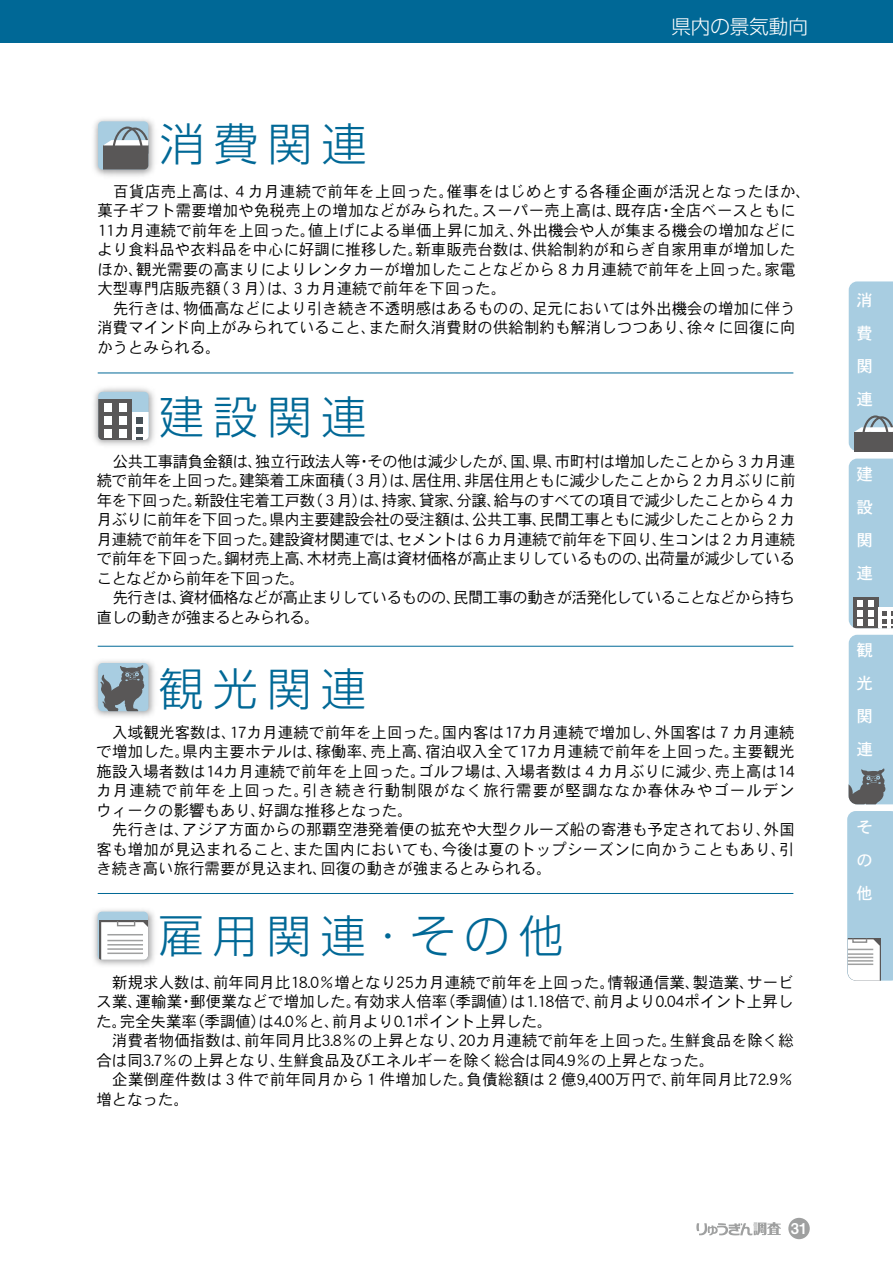
<style>
.page{position:relative;width:893px;height:1263px;background:#fff}
.page>*{position:absolute;margin:0;border:0;box-sizing:border-box;transform-origin:0 0}
.t1{font:300 45px "Shin Go Pro";letter-spacing:.2em;color:#006896}
.t2{font:300 19.5px "Shin Go Pro";color:#fff}
.t3{font:16.5px/33px "DFPHS Gothic CID W5";color:#fff;text-align:justify}
.t4{font:15.75px/19.5px "DFPHS Gothic CID W3";letter-spacing:.005em;color:#000;text-align:justify}
.t5{font:15.75px/19.5px "DFPHS Gothic CID W3";letter-spacing:-.04em;color:#000}
.t6{font:14.85px "Midashi Go Pro MB31";color:#fff}
</style>
<div class="page">
<img style="left:94px;top:893px;width:61px;height:73px">
<div style="left:98px;top:912px;width:50px;height:48px;background:#a8cde1;border-radius:4px"></div>
<hr style="left:98px;top:373px;width:695px;height:1px;background:#006896">
<hr style="left:98px;top:646px;width:695px;height:1px;background:#006896">
<hr style="left:98px;top:893px;width:695px;height:1px;background:#006896">
<svg style="left:100px;top:920px;width:48px;height:40px;background:#ececec"></svg>
<div style="left:117px;top:920px;width:18px;height:6px;border:1px solid #898989"></div>
<hr style="left:107px;top:952px;width:36px;height:2px;background:#9fa0a0">
<hr style="left:107px;top:948px;width:36px;height:2px;background:#9fa0a0">
<hr style="left:107px;top:944px;width:36px;height:1px;background:#9fa0a0">
<hr style="left:107px;top:940px;width:36px;height:1px;background:#9fa0a0">
<hr style="left:107px;top:934px;width:36px;height:1px;background:#9fa0a0">
<img style="left:94px;top:645px;width:110px;height:72px">
<img style="left:94px;top:372px;width:110px;height:74px">
<img style="left:94px;top:119px;width:61px;height:58px">
<div style="left:98px;top:663px;width:50px;height:48px;background:#a8cde1;border-radius:4px"></div>
<svg style="left:98px;top:392px;width:51px;height:48px"></svg>
<div style="left:98px;top:121px;width:50px;height:48px;background:#a8cde1;border-radius:4px"></div>
<div style="left:103px;top:145px;width:45px;height:25px;background:#595757"></div>
<svg style="left:103px;top:126px;width:45px;height:20px"></svg>
<svg style="left:849px;top:281px;width:44px;height:170px;background:#a0c0d1"></svg>
<svg style="left:100px;top:665px;width:45px;height:46px"></svg>
<svg style="left:849px;top:459px;width:44px;height:169px;background:#a7c6d7"></svg>
<svg style="left:848px;top:635px;width:45px;height:169px;background:#a0c1d2"></svg>
<svg style="left:847px;top:811px;width:46px;height:170px;background:#b3d0e1"></svg>
<svg style="left:696px;top:1222px;width:85px;height:13px"></svg>
<div style="left:788px;top:1218px;width:22px;height:21px;background:#9fa0a0;border-radius:50%"></div>
<div style="left:0;top:0;width:893px;height:43px;background:#006896"></div>
<p class="t2" style="left:671px;top:11px;width:138px">県内の景気動向</p>
<h1 class="t1" style="left:160px;top:107px;width:209px">消費関連</h1>
<p class="t4" style="left:97px;top:181px;width:715px;text-align:left;text-indent:16px">百貨店売上高は、４カ月連続で前年を上回った。催事をはじめとする各種企画が活況となったほか、菓子ギフト需要増加や免税売上の増加などがみられた。スーパー売上高は、既存店・全店ベースともに11カ月連続で前年を上回った。値上げによる単価上昇に加え、外出機会や人が集まる機会の増加などにより食料品や衣料品を中心に好調に推移した。新車販売台数は、供給制約が和らぎ自家用車が増加したほか、観光需要の高まりによりレンタカーが増加したことなどから８カ月連続で前年を上回った。家電大型専門店販売額（３月）は、３カ月連続で前年を下回った。</p>
<p class="t4" style="left:97px;top:298px;width:700px;text-indent:16px">先行きは、物価高などにより引き続き不透明感はあるものの、足元においては外出機会の増加に伴う消費マインド向上がみられていること、また耐久消費財の供給制約も解消しつつあり、徐々に回復に向かうとみられる。</p>
<h1 class="t1" style="left:159px;top:380px;width:209px">建設関連</h1>
<p class="t4" style="left:97px;top:451px;width:700px;text-indent:16px">公共工事請負金額は、独立行政法人等・その他は減少したが、国、県、市町村は増加したことから３カ月連続で前年を上回った。建築着工床面積（３月）は、居住用、非居住用ともに減少したことから２カ月ぶりに前年を下回った。新設住宅着工戸数（３月）は、持家、貸家、分譲、給与のすべての項目で減少したことから４カ月ぶりに前年を下回った。県内主要建設会社の受注額は、公共工事、民間工事ともに減少したことから２カ月連続で前年を下回った。建設資材関連では、セメントは６カ月連続で前年を下回り、生コンは２カ月連続で前年を下回った。鋼材売上高、木材売上高は資材価格が高止まりしているものの、出荷量が減少していることなどから前年を下回った。</p>
<p class="t5" style="left:97px;top:588px;width:700px;text-indent:16px">先行きは、資材価格などが高止まりしているものの、民間工事の動きが活発化していることなどから持ち直しの動きが強まるとみられる。</p>
<h1 class="t1" style="left:159px;top:652px;width:209px">観光関連</h1>
<p class="t4" style="left:97px;top:722px;width:700px;text-indent:16px">入域観光客数は、17カ月連続で前年を上回った。国内客は17カ月連続で増加し、外国客は７カ月連続で増加した。県内主要ホテルは、稼働率、売上高、宿泊収入全て17カ月連続で前年を上回った。主要観光施設入場者数は14カ月連続で前年を上回った。ゴルフ場は、入場者数は４カ月ぶりに減少、売上高は14カ月連続で前年を上回った。引き続き行動制限がなく旅行需要が堅調ななか春休みやゴールデンウィークの影響もあり、好調な推移となった。</p>
<p class="t4" style="left:97px;top:820px;width:700px;text-indent:16px">先行きは、アジア方面からの那覇空港発着便の拡充や大型クルーズ船の寄港も予定されており、外国客も増加が見込まれること、また国内においても、今後は夏のトップシーズンに向かうこともあり、引き続き高い旅行需要が見込まれ、回復の動きが強まるとみられる。</p>
<h1 class="t1" style="left:159px;top:899px;width:407px">雇用関連・その他</h1>
<p class="t4" style="left:97px;top:972px;width:699px;text-indent:16px">新規求人数は、前年同月比18.0％増となり25カ月連続で前年を上回った。情報通信業、製造業、サービス業、運輸業・郵便業などで増加した。有効求人倍率（季調値）は1.18倍で、前月より0.04ポイント上昇した。完全失業率（季調値）は4.0％と、前月より0.1ポイント上昇した。</p>
<p class="t4" style="left:97px;top:1031px;width:699px;text-indent:16px">消費者物価指数は、前年同月比3.8％の上昇となり、20カ月連続で前年を上回った。生鮮食品を除く総合は同3.7％の上昇となり、生鮮食品及びエネルギーを除く総合は同4.9％の上昇となった。</p>
<p class="t4" style="left:97px;top:1070px;width:699px;text-indent:16px">企業倒産件数は３件で前年同月から１件増加した。負債総額は２億9,400万円で、前年同月比72.9％増となった。</p>
<p class="t6" style="left:791px;top:1216px;width:18px">31</p>
<p class="t3" style="left:856px;top:283px;width:17px">消費関連</p>
<p class="t3" style="left:857px;top:458px;width:18px">建設関連</p>
<p class="t3" style="left:857px;top:634px;width:17px">観光関連</p>
<p class="t3" style="left:857px;top:810px;width:17px">その他</p>
</div>
